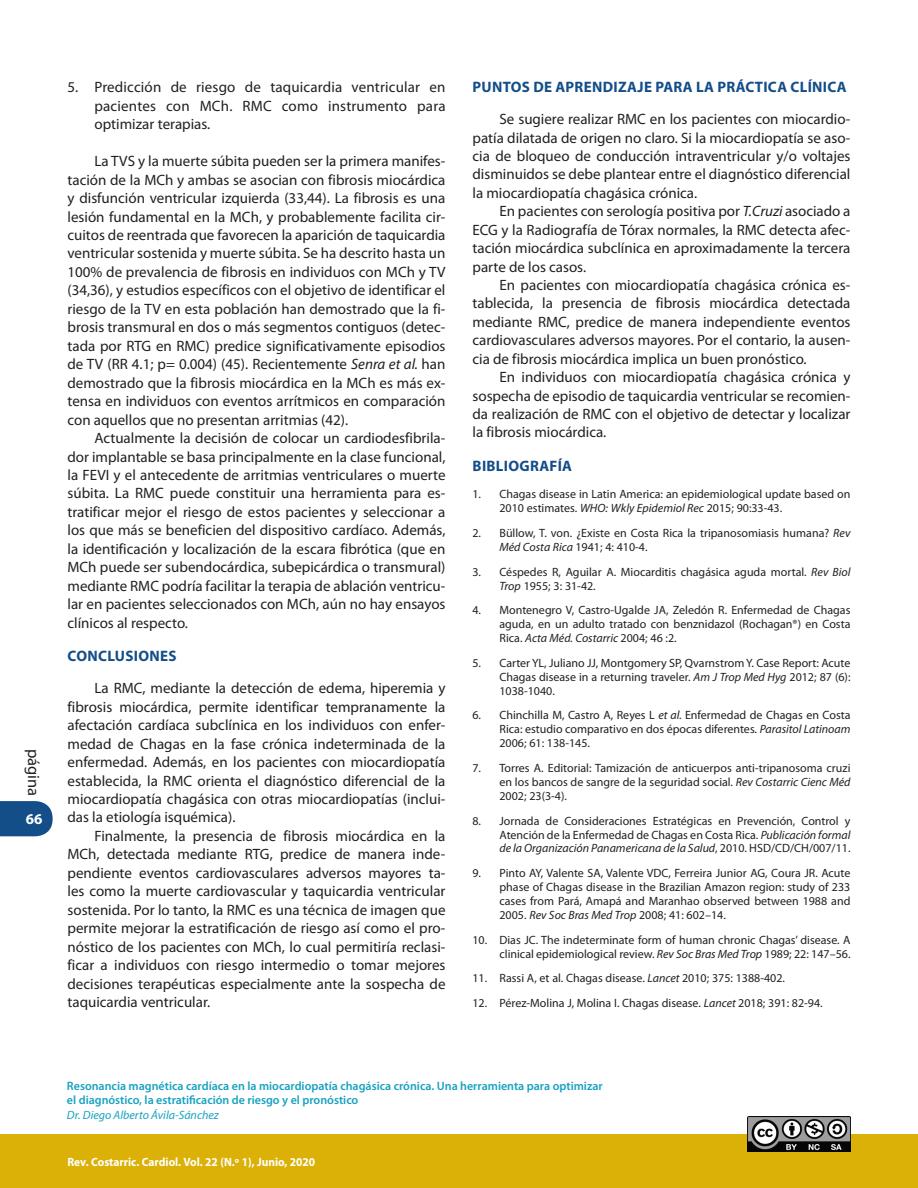
<style>
.page{position:relative;width:918px;height:1188px;background:#fff}
.page>*{position:absolute;margin:0;border:0;box-sizing:border-box;transform-origin:0 0}
.t1{font:16.5px "Myriad Pro";color:#231f20}
._10-Subtítulo_1{font:700 15.15px "Myriad Pro";letter-spacing:.02em;color:#134e89}
._00-Texto_Normal{font:15px/18.5px "Myriad Pro";color:#231f20;text-align:justify}
._13-Párrafo_Francés{font:15px/18.5px "Myriad Pro";letter-spacing:.005em;color:#231f20;text-align:justify}
.t2{font:700 15px "Myriad Pro";color:#fff}
._08_1-Pie_de_página{font:600 12.15px "Myriad Pro";color:#18a1c1}
.t3{font:12px/14px "Myriad Pro";color:#231f20;text-align:justify}
.t4{font:700 12px "Myriad Pro";color:#fff;scale:.95 1}
._09_1-Pie_de_página{font:italic 12px "Myriad Pro";color:#18a1c1}
.s1{font-style:italic}
</style>
<div class="page">
<svg style="left:0;top:801px;width:53px;height:36px;background:#285d93"></svg>
<div style="left:0;top:1134px;width:917px;height:54px;background:#dbb108"></div>
<img style="left:748px;top:1116px;width:102px;height:36px">
<p class="t1" style="left:44px;top:749px;width:49px;rotate:90deg">página</p>
<p class="t2" style="left:26px;top:810px;width:18px">66</p>
<p class="_13-Párrafo_Francés" style="left:94px;top:78px;width:353px;text-indent:-27px">5. Predicción de riesgo de taquicardia ventricular en pacientes con MCh. RMC como instrumento para optimizar terapias.</p>
<p class="_00-Texto_Normal" style="left:68px;top:152px;width:380px;text-indent:27px">La TVS y la muerte súbita pueden ser la primera manifes&shy;tación de la MCh y ambas se asocian con fibrosis miocárdica y disfunción ventricular izquierda (33,44). La fibrosis es una lesión fundamental en la MCh, y probablemente facilita cir&shy;cuitos de reentrada que favorecen la aparición de taquicardia ventricular sostenida y muerte súbita. Se ha descrito hasta un 100% de prevalencia de fibrosis en individuos con MCh y TV (34,36), y estudios específicos con el objetivo de identificar el riesgo de la TV en esta población han demostrado que la fi&shy;brosis transmural en dos o más segmentos contiguos (detec&shy;tada por RTG en RMC) predice significativamente episodios de TV (RR 4.1; p= 0.004) (45). Recientemente <span class="s1">Senra et al.</span> han demostrado que la fibrosis miocárdica en la MCh es más ex&shy;tensa en individuos con eventos arrítmicos en comparación con aquellos que no presentan arritmias (42).</p>
<p class="_00-Texto_Normal" style="left:68px;top:429px;width:380px;text-indent:27px">Actualmente la decisión de colocar un cardiodesfibrila&shy;dor implantable se basa principalmente en la clase funcional, la FEVI y el antecedente de arritmias ventriculares o muerte súbita. La RMC puede constituir una herramienta para es&shy;tratificar mejor el riesgo de estos pacientes y seleccionar a los que más se beneficien del dispositivo cardíaco. Además, la identificación y localización de la escara fibrótica (que en MCh puede ser subendocárdica, subepicárdica o transmural) mediante RMC podría facilitar la terapia de ablación ventricu&shy;lar en pacientes seleccionados con MCh, aún no hay ensayos clínicos al respecto.</p>
<p class="_10-Subtítulo_1" style="left:68px;top:646px;width:110px">CONCLUSIONES</p>
<p class="_00-Texto_Normal" style="left:68px;top:679px;width:380px;text-indent:27px">La RMC, mediante la detección de edema, hiperemia y fibrosis miocárdica, permite identificar tempranamente la afectación cardíaca subclínica en los individuos con enfer&shy;medad de Chagas en la fase crónica indeterminada de la enfermedad. Además, en los pacientes con miocardiopatía establecida, la RMC orienta el diagnóstico diferencial de la miocardiopatía chagásica con otras miocardiopatías (inclui&shy;das la etiología isquémica).</p>
<p class="_00-Texto_Normal" style="left:68px;top:826px;width:380px;text-indent:27px">Finalmente, la presencia de fibrosis miocárdica en la MCh, detectada mediante RTG, predice de manera inde&shy;pendiente eventos cardiovasculares adversos mayores ta&shy;les como la muerte cardiovascular y taquicardia ventricular sostenida. Por lo tanto, la RMC es una técnica de imagen que permite mejorar la estratificación de riesgo así como el pro&shy;nóstico de los pacientes con MCh, lo cual permitiría reclasi&shy;ficar a individuos con riesgo intermedio o tomar mejores decisiones terapéuticas especialmente ante la sospecha de taquicardia ventricular.</p>
<p class="_10-Subtítulo_1" style="left:473px;top:77px;width:376px">PUNTOS DE APRENDIZAJE PARA LA PRÁCTICA CLÍNICA</p>
<p class="_00-Texto_Normal" style="left:472px;top:110px;width:380px;text-indent:27px">Se sugiere realizar RMC en los pacientes con miocardio&shy;patía dilatada de origen no claro. Si la miocardiopatía se aso&shy;cia de bloqueo de conducción intraventricular y/o voltajes disminuidos se debe plantear entre el diagnóstico diferencial la miocardiopatía chagásica crónica.</p>
<p class="_00-Texto_Normal" style="left:472px;top:202px;width:380px;text-indent:27px">En pacientes con serología positiva por <span class="s1">T.Cruzi</span> asociado a ECG y la Radiografía de Tórax normales, la RMC detecta afec&shy;tación miocárdica subclínica en aproximadamente la tercera parte de los casos.</p>
<p class="_00-Texto_Normal" style="left:472px;top:276px;width:380px;text-indent:27px">En pacientes con miocardiopatía chagásica crónica es&shy;tablecida, la presencia de fibrosis miocárdica detectada mediante RMC, predice de manera independiente eventos cardiovasculares adversos mayores. Por el contario, la ausen&shy;cia de fibrosis miocárdica implica un buen pronóstico.</p>
<p class="_00-Texto_Normal" style="left:472px;top:368px;width:380px;text-indent:27px">En individuos con miocardiopatía chagásica crónica y sospecha de episodio de taquicardia ventricular se recomien&shy;da realización de RMC con el objetivo de detectar y localizar la fibrosis miocárdica.</p>
<p class="_10-Subtítulo_1" style="left:473px;top:456px;width:101px">BIBLIOGRAFÍA</p>
<p class="t3" style="left:500px;top:487px;width:352px;text-indent:-27px">1. Chagas disease in Latin America: an epidemiological update based on<br>2010 estimates. <span class="s1">WHO: Wkly Epidemiol Rec</span> 2015; 90:33-43.</p>
<p class="t3" style="left:500px;top:526px;width:353px;text-indent:-27px">2. Büllow, T. von. ¿Existe en Costa Rica la tripanosomiasis humana? <span class="s1">Rev<br>Méd Costa Rica</span> 1941; 4: 410-4.</p>
<p class="t3" style="left:500px;top:564px;width:353px;text-indent:-27px">3. Céspedes R, Aguilar A. Miocarditis chagásica aguda mortal. <span class="s1">Rev Biol<br>Trop</span> 1955; 3: 31-42.</p>
<p class="t3" style="left:500px;top:603px;width:352px;text-indent:-27px">4. Montenegro V, Castro-Ugalde JA, Zeledón R. Enfermedad de Chagas aguda, en un adulto tratado con benznidazol (Rochagan®) en Costa Rica. <span class="s1">Acta Méd. Costarric</span> 2004; 46 :2.</p>
<p class="t3" style="left:500px;top:656px;width:352px;text-indent:-27px">5. Carter YL, Juliano JJ, Montgomery SP, Qvarnstrom Y. Case Report: Acute Chagas disease in a returning traveler. <span class="s1">Am J Trop Med Hyg</span> 2012; 87 (6):<br>1038-1040.</p>
<p class="t3" style="left:500px;top:708px;width:353px;text-indent:-27px">6. Chinchilla M, Castro A, Reyes L <span class="s1">et al.</span> Enfermedad de Chagas en Costa Rica: estudio comparativo en dos épocas diferentes. <span class="s1">Parasitol Latinoam </span>2006; 61: 138-145.</p>
<p class="t3" style="left:500px;top:761px;width:353px;text-indent:-27px">7. Torres A. Editorial: Tamización de anticuerpos anti-tripanosoma cruzi en los bancos de sangre de la seguridad social. <span class="s1">Rev Costarric Cienc Méd </span>2002; 23(3-4).</p>
<p class="t3" style="left:500px;top:813px;width:353px;text-indent:-27px">8. Jornada de Consideraciones Estratégicas en Prevención, Control y Atención de la Enfermedad de Chagas en Costa Rica. <span class="s1">Publicación formal de la Organización Panamericana de la Salud</span>, 2010. HSD/CD/CH/007/11.</p>
<p class="t3" style="left:500px;top:866px;width:353px;text-indent:-27px">9. Pinto AY, Valente SA, Valente VDC, Ferreira Junior AG, Coura JR. Acute phase of Chagas disease in the Brazilian Amazon region: study of 233 cases from Pará, Amapá and Maranhao observed between 1988 and 2005. <span class="s1">Rev Soc Bras Med Trop</span> 2008; 41: 602–14.</p>
<p class="t3" style="left:472px;top:933px;width:380px;text-align:right">10. Dias JC. The indeterminate form of human chronic Chagas’ disease. A clinical epidemiological review. <span class="s1">Rev Soc Bras Med Trop</span> 1989; 22: 147–56.</p>
<p class="t3" style="left:472px;top:971px;width:314px">11. Rassi A, et al. Chagas disease. <span class="s1">Lancet</span> 2010; 375: 1388-402.</p>
<p class="t3" style="left:472px;top:996px;width:352px">12. Pérez-Molina J, Molina I. Chagas disease. <span class="s1">Lancet</span> 2018; 391: 82-94.</p>
<p class="_08_1-Pie_de_página" style="left:67px;top:1078px;width:537px">Resonancia magnética cardíaca en la miocardiopatía chagásica crónica. Una herramienta para optimizar</p>
<p class="_08_1-Pie_de_página" style="left:67px;top:1093px;width:293px">el diagnóstico, la estratificación de riesgo y el pronóstico</p>
<p class="_09_1-Pie_de_página" style="left:67px;top:1108px;width:154px">Dr. Diego Alberto Ávila-Sánchez</p>
<p class="t4" style="left:68px;top:1154px;width:262px">Rev. Costarric. Cardiol. Vol. 22 (N.º 1), Junio, 2020</p>
</div>
